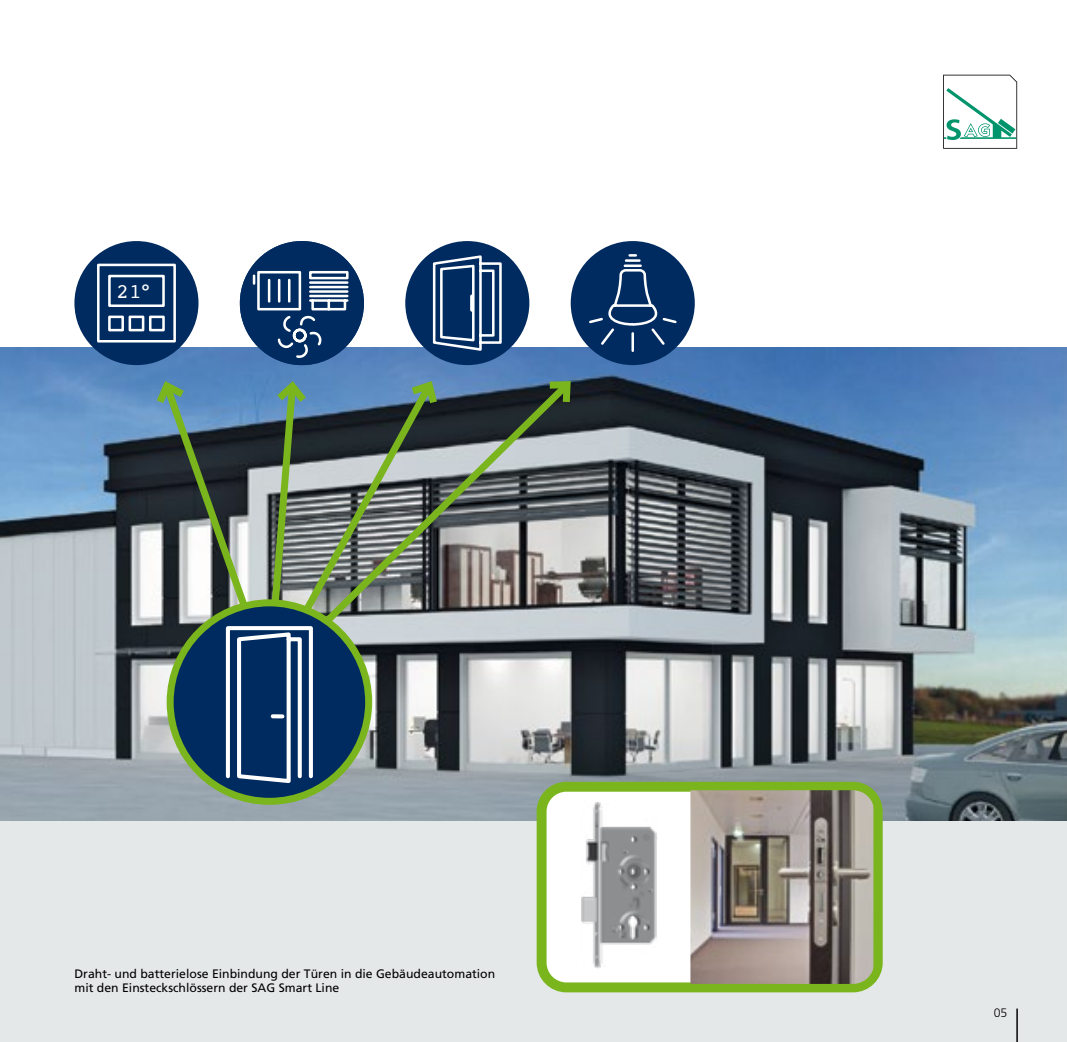
<style>
.page{position:relative;width:1067px;height:1042px;background:#fff}
.page>*{position:absolute;margin:0;border:0;box-sizing:border-box;transform-origin:0 0}
.t1{font:20.82px "Courier";color:#fff}
.t2{font:12.25px/14.7px "Frutiger";color:#000}
.t3{font:300 12.25px "Frutiger";color:#000}
</style>
<div class="page">
<div style="left:0;top:347px;width:1067px;height:695px;background:#e5e8e9"></div>
<hr style="left:1016px;top:1008px;width:1px;height:34px;background:#000">
<svg style="left:943px;top:75px;width:74px;height:74px"></svg>
<img style="left:0;top:348px;width:1067px;height:472px">
<div style="left:405px;top:241px;width:124px;height:124px;background:#002b60;border-radius:50%"></div>
<svg style="left:432px;top:255px;width:70px;height:96px"></svg>
<svg style="left:470px;top:296px;width:4px;height:14px"></svg>
<div style="left:240px;top:241px;width:124px;height:124px;background:#002b60;border-radius:50%"></div>
<svg style="left:251px;top:270px;width:99px;height:90px"></svg>
<div style="left:570px;top:241px;width:124px;height:124px;background:#002b60;border-radius:50%"></div>
<svg style="left:587px;top:253px;width:91px;height:100px"></svg>
<div style="left:74px;top:241px;width:124px;height:124px;background:#002b60;border-radius:50%"></div>
<svg style="left:97px;top:263px;width:79px;height:80px"></svg>
<svg style="left:260px;top:375px;width:317px;height:312px;background:#78817f"></svg>
<svg style="left:542px;top:377px;width:32px;height:32px"></svg>
<div style="left:170px;top:603px;width:199px;height:198px;background:#002b60;border-radius:50%"></div>
<div style="left:167px;top:599px;width:205px;height:206px;border:7px solid #7ab51d;border-radius:50%"></div>
<svg style="left:151px;top:376px;width:164px;height:409px"></svg>
<div style="left:541px;top:787px;width:336px;height:200px;background:#fff;border-radius:25px"></div>
<div style="left:536px;top:782px;width:346px;height:210px;border:10px solid #7ab51d;border-radius:25px"></div>
<img style="left:581px;top:802px;width:76px;height:167px">
<img style="left:690px;top:788px;width:183px;height:195px">
<div style="left:538px;top:783px;width:343px;height:208px;border:7px solid #7ab51d;border-radius:25px"></div>
<h1 class="t1" style="left:117px;top:275px;width:35px">21°</h1>
<p class="t2" style="left:74px;top:966px;width:422px">Draht- und batterielose Einbindung der Türen in die Gebäudeautomation mit den Einsteckschlössern der SAG Smart Line</p>
<p class="t3" style="left:993px;top:1006px;width:15px">05</p>
</div>
